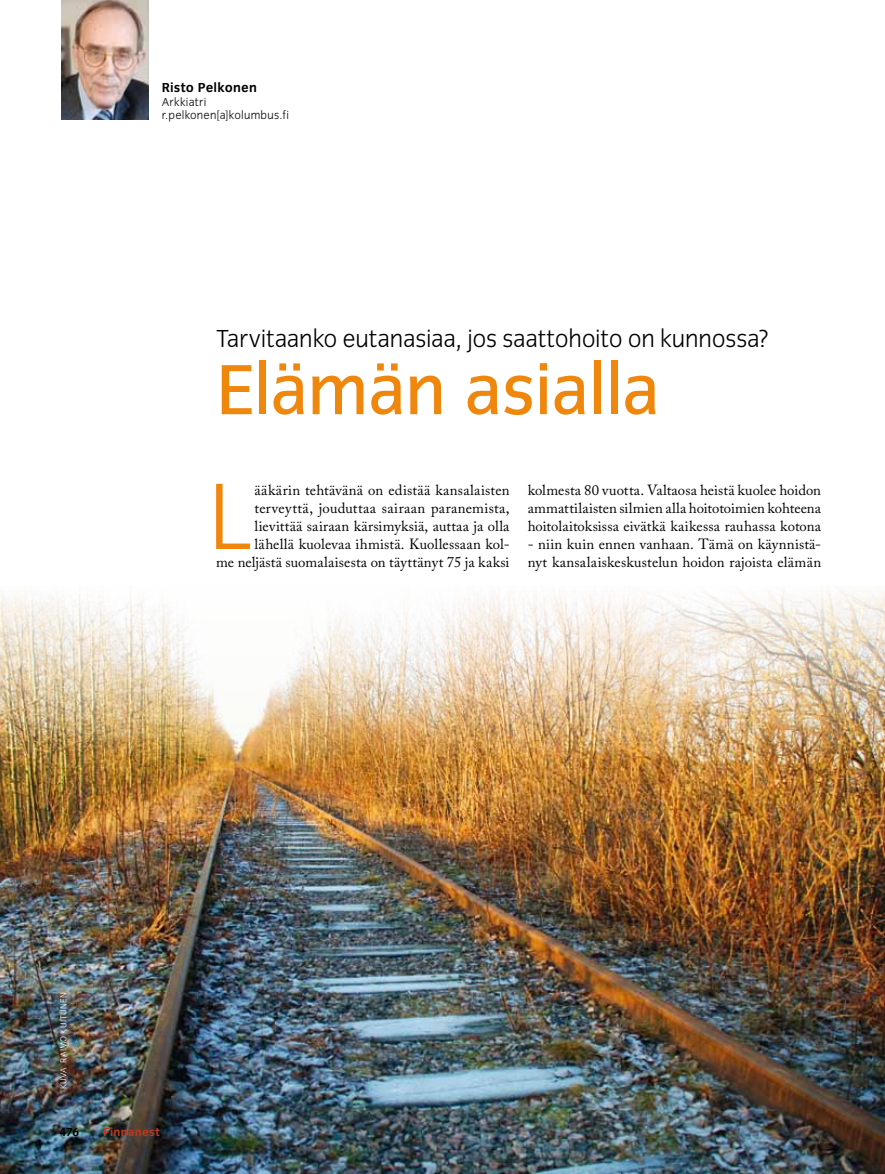
<style>
.page{position:relative;width:885px;height:1174px;background:#fff}
.page>*{position:absolute;margin:0;border:0;box-sizing:border-box;transform-origin:0 0}
.t1{font:300 97.65px "Congress Sans";color:#f0870d}
.t2{font:73.5px "Congress Sans";letter-spacing:-.015em;color:#f0870d}
.t3{font:300 25.5px "Congress Sans";letter-spacing:-.01em;color:#000}
.t4{font:14.7px/18px "Adobe Caslon Pro";letter-spacing:.015em;color:#000;text-align:right}
.t5{font:700 13.5px "Congress Sans";letter-spacing:.015em;color:#000}
.t6{font:300 12px/13.5px "Congress Sans";letter-spacing:.02em;color:#000}
.t7{font:700 12px "Congress Sans";letter-spacing:.02em;color:#be381c}
.t8{font:700 12px "Congress Sans";color:#000}
.t9{font:300 9px "Congress Sans";letter-spacing:.035em;color:#fff}
</style>
<div class="page">
<img style="left:0;top:591px;width:884px;height:583px">
<img style="left:61px;top:0;width:88px;height:119px">
<p class="t5" style="left:162px;top:80px;width:97px">Risto Pelkonen</p>
<p class="t6" style="left:162px;top:95px;width:129px">Arkkiatri r.pelkonen[a]kolumbus.fi</p>
<h3 class="t3" style="left:216px;top:324px;width:554px">Tarvitaanko eutanasiaa, jos saattohoito on kunnossa?</h3>
<h2 class="t2" style="left:216px;top:349px;width:445px">Elämän asialla</h2>
<h1 class="t1" style="left:208px;top:463px;width:46px">L</h1>
<p class="t4" style="left:216px;top:481px;width:295px">ääkärin tehtävänä on edistää kansalaisten terveyttä, jouduttaa sairaan paranemista, lievittää sairaan kärsimyksiä, auttaa ja olla lähellä kuolevaa ihmistä. Kuollessaan kol-<br>me neljästä suomalaisesta on täyttänyt 75 ja kaksi</p>
<p class="t4" style="left:527px;top:481px;width:295px;text-align:justify">kolmesta 80 vuotta. Valtaosa heistä kuolee hoidon ammattilaisten silmien alla hoitotoimien kohteena hoitolaitoksissa eivätkä kaikessa rauhassa kotona</p>
<p class="t4" style="left:527px;top:535px;width:295px;text-align:left">- niin kuin ennen vanhaan. Tämä on käynnistä&shy;nyt kansalaiskeskustelun hoidon rajoista elämän</p>
<p class="t9" style="left:59px;top:1089px;width:97px;rotate:-90deg">kuva Raimo Kuitunen</p>
<p class="t8" style="left:60px;top:1125px;width:21px">476</p>
<p class="t7" style="left:103px;top:1125px;width:58px">Finnanest</p>
</div>
